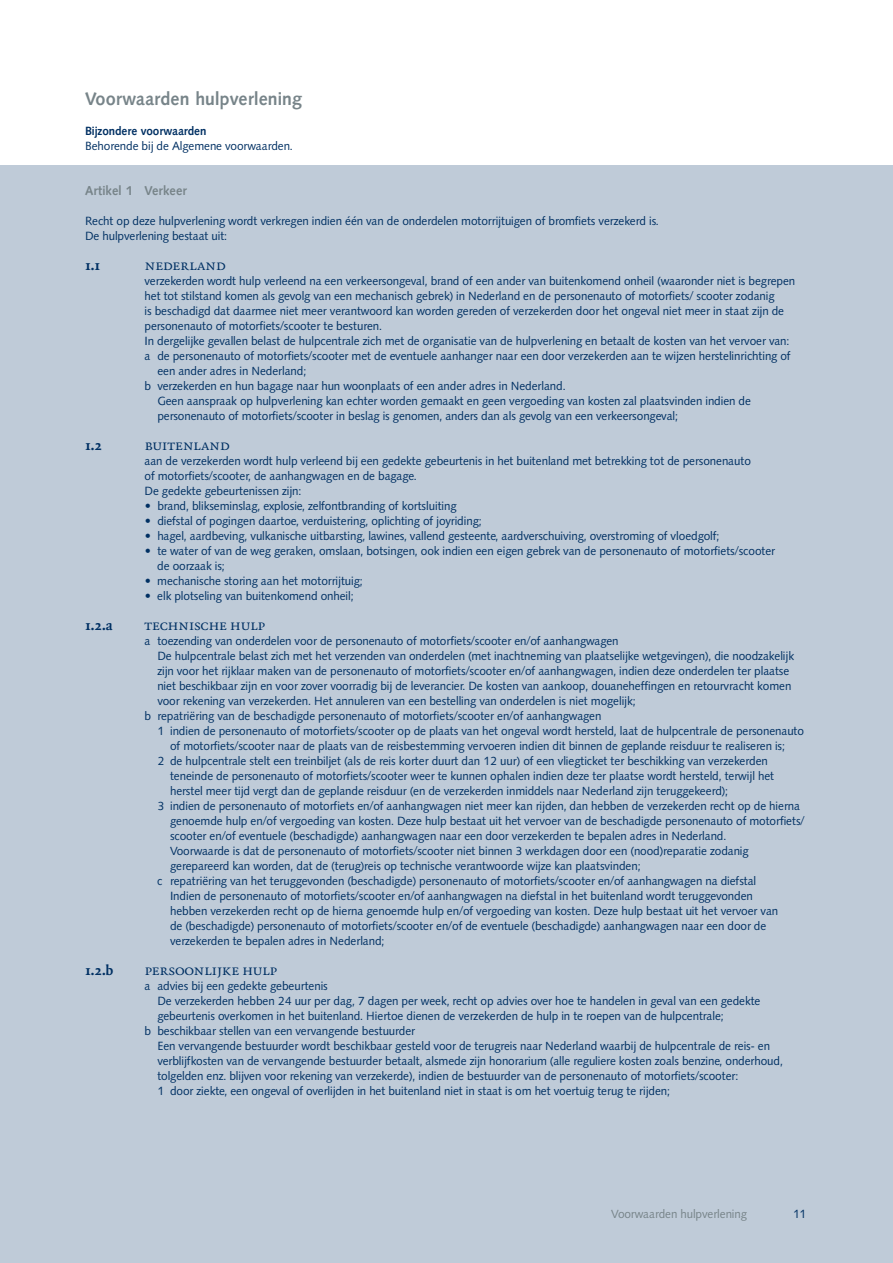
<style>
.page{position:relative;width:893px;height:1263px;background:#fff}
.page>*{position:absolute;margin:0;border:0;box-sizing:border-box;transform-origin:0 0}
.t1{font:700 18px "Cg Symphony";letter-spacing:.01em;color:#778489}
.t2{font:15px "Quadraat Small Caps";letter-spacing:-.025em;color:#003063}
.t3{font:700 15px "Quadraat";color:#003063}
.t4{font:700 12.75px "Cg Symphony";letter-spacing:.01em;color:#778489}
.t5{font:11.7px/15px "Cg Symphony";color:#003063}
.t6{font:11.7px "Cg Symphony";color:#778489}
.t7{font:700 11.7px "Cg Symphony";color:#003063}
</style>
<div class="page">
<div style="left:0;top:165px;width:893px;height:1098px;background:#bfcbd8"></div>
<h1 class="t1" style="left:85px;top:87px;width:219px">Voorwaarden hulpverlening</h1>
<p class="t7" style="left:85px;top:124px;width:123px">Bijzondere voorwaarden</p>
<p class="t5" style="left:85px;top:138px;width:209px">Behorende bij de Algemene voorwaarden.</p>
<p class="t4" style="left:85px;top:183px;width:104px">Artikel 1 Verkeer</p>
<p class="t5" style="left:85px;top:213px;width:575px">Recht op deze hulpverlening wordt verkregen indien één van de onderdelen motorrijtuigen of bromfiets verzekerd is.<br>De hulpverlening bestaat uit:</p>
<p class="t3" style="left:85px;top:258px;width:17px">1.1</p>
<p class="t2" style="left:145px;top:257px;width:83px">nederland</p>
<p class="t5" style="left:145px;top:273px;width:652px">verzekerden wordt hulp verleend na een verkeersongeval, brand of een ander van buitenkomend onheil (waaronder niet is begrepen</p>
<p class="t5" style="left:145px;top:288px;width:631px">het tot stilstand komen als gevolg van een mechanisch gebrek) in Nederland en de personenauto of motorfiets/ scooter zodanig</p>
<p class="t5" style="left:145px;top:303px;width:641px">is beschadigd dat daarmee niet meer verantwoord kan worden gereden of verzekerden door het ongeval niet meer in staat zijn de</p>
<p class="t5" style="left:145px;top:318px;width:239px">personenauto of motorfiets/scooter te besturen.</p>
<p class="t5" style="left:145px;top:333px;width:646px">In dergelijke gevallen belast de hulpcentrale zich met de organisatie van de hulpverlening en betaalt de kosten van het vervoer van:</p>
<p class="t5" style="left:145px;top:348px;width:647px">a de personenauto of motorfiets/scooter met de eventuele aanhanger naar een door verzekerden aan te wijzen herstelinrichting of</p>
<p class="t5" style="left:157px;top:363px;width:150px">een ander adres in Nederland;</p>
<p class="t5" style="left:145px;top:378px;width:422px">b verzekerden en hun bagage naar hun woonplaats of een ander adres in Nederland.</p>
<p class="t5" style="left:157px;top:393px;width:595px">Geen aanspraak op hulpverlening kan echter worden gemaakt en geen vergoeding van kosten zal plaatsvinden indien de</p>
<p class="t5" style="left:157px;top:408px;width:522px">personenauto of motorfiets/scooter in beslag is genomen, anders dan als gevolg van een verkeersongeval;</p>
<p class="t3" style="left:85px;top:438px;width:18px">1.2</p>
<p class="t2" style="left:145px;top:437px;width:87px">buitenland</p>
<p class="t5" style="left:145px;top:453px;width:608px">aan de verzekerden wordt hulp verleend bij een gedekte gebeurtenis in het buitenland met betrekking tot de personenauto of motorfiets/scooter, de aanhangwagen en de bagage.<br>De gedekte gebeurtenissen zijn:</p>
<p class="t5" style="left:145px;top:498px;width:313px">• brand, blikseminslag, explosie, zelfontbranding of kortsluiting</p>
<p class="t5" style="left:145px;top:513px;width:338px">• diefstal of pogingen daartoe, verduistering, oplichting of joyriding;</p>
<p class="t5" style="left:145px;top:528px;width:576px">• hagel, aardbeving, vulkanische uitbarsting, lawines, vallend gesteente, aardverschuiving, overstroming of vloedgolf;</p>
<p class="t5" style="left:157px;top:543px;width:619px;text-indent:-13px">• te water of van de weg geraken, omslaan, botsingen, ook indien een eigen gebrek van de personenauto of motorfiets/scooter de oorzaak is;</p>
<p class="t5" style="left:145px;top:573px;width:220px">• mechanische storing aan het motorrijtuig;</p>
<p class="t5" style="left:145px;top:588px;width:211px">• elk plotseling van buitenkomend onheil;</p>
<p class="t3" style="left:85px;top:618px;width:29px">1.2.a</p>
<p class="t2" style="left:145px;top:617px;width:122px">technische hulp</p>
<p class="t5" style="left:145px;top:633px;width:475px">a toezending van onderdelen voor de personenauto of motorfiets/scooter en/of aanhangwagen</p>
<p class="t5" style="left:157px;top:648px;width:638px">De hulpcentrale belast zich met het verzenden van onderdelen (met inachtneming van plaatselijke wetgevingen), die noodzakelijk</p>
<p class="t5" style="left:157px;top:663px;width:633px">zijn voor het rijklaar maken van de personenauto of motorfiets/scooter en/of aanhangwagen, indien deze onderdelen ter plaatse</p>
<p class="t5" style="left:157px;top:678px;width:635px">niet beschikbaar zijn en voor zover voorradig bij de leverancier. De kosten van aankoop, douaneheffingen en retourvracht komen</p>
<p class="t5" style="left:157px;top:693px;width:480px">voor rekening van verzekerden. Het annuleren van een bestelling van onderdelen is niet mogelijk;</p>
<p class="t5" style="left:145px;top:708px;width:458px">b repatriëring van de beschadigde personenauto of motorfiets/scooter en/of aanhangwagen</p>
<p class="t5" style="left:157px;top:723px;width:648px">1 indien de personenauto of motorfiets/scooter op de plaats van het ongeval wordt hersteld, laat de hulpcentrale de personenauto</p>
<p class="t5" style="left:170px;top:738px;width:616px">of motorfiets/scooter naar de plaats van de reisbestemming vervoeren indien dit binnen de geplande reisduur te realiseren is;</p>
<p class="t5" style="left:157px;top:753px;width:612px">2 de hulpcentrale stelt een treinbiljet (als de reis korter duurt dan 12 uur) of een vliegticket ter beschikking van verzekerden</p>
<p class="t5" style="left:170px;top:768px;width:605px">teneinde de personenauto of motorfiets/scooter weer te kunnen ophalen indien deze ter plaatse wordt hersteld, terwijl het</p>
<p class="t5" style="left:170px;top:783px;width:559px">herstel meer tijd vergt dan de geplande reisduur (en de verzekerden inmiddels naar Nederland zijn teruggekeerd);</p>
<p class="t5" style="left:157px;top:798px;width:644px">3 indien de personenauto of motorfiets en/of aanhangwagen niet meer kan rijden, dan hebben de verzekerden recht op de hierna</p>
<p class="t5" style="left:170px;top:813px;width:636px">genoemde hulp en/of vergoeding van kosten. Deze hulp bestaat uit het vervoer van de beschadigde personenauto of motorfiets/</p>
<p class="t5" style="left:170px;top:828px;width:558px">scooter en/of eventuele (beschadigde) aanhangwagen naar een door verzekerden te bepalen adres in Nederland.</p>
<p class="t5" style="left:170px;top:843px;width:580px">Voorwaarde is dat de personenauto of motorfiets/scooter niet binnen 3 werkdagen door een (nood)reparatie zodanig</p>
<p class="t5" style="left:170px;top:858px;width:472px">gerepareerd kan worden, dat de (terug)reis op technische verantwoorde wijze kan plaatsvinden;</p>
<p class="t5" style="left:157px;top:873px;width:600px">c repatriëring van het teruggevonden (beschadigde) personenauto of motorfiets/scooter en/of aanhangwagen na diefstal</p>
<p class="t5" style="left:170px;top:888px;width:584px">Indien de personenauto of motorfiets/scooter en/of aanhangwagen na diefstal in het buitenland wordt teruggevonden</p>
<p class="t5" style="left:170px;top:903px;width:610px">hebben verzekerden recht op de hierna genoemde hulp en/of vergoeding van kosten. Deze hulp bestaat uit het vervoer van</p>
<p class="t5" style="left:170px;top:918px;width:598px">de (beschadigde) personenauto of motorfiets/scooter en/of de eventuele (beschadigde) aanhangwagen naar een door de</p>
<p class="t5" style="left:170px;top:933px;width:216px">verzekerden te bepalen adres in Nederland;</p>
<p class="t3" style="left:85px;top:963px;width:30px">1.2.b</p>
<p class="t2" style="left:145px;top:962px;width:134px">persoonlijke hulp</p>
<p class="t5" style="left:145px;top:978px;width:185px">a advies bij een gedekte gebeurtenis</p>
<p class="t5" style="left:157px;top:993px;width:605px">De verzekerden hebben 24 uur per dag, 7 dagen per week, recht op advies over hoe te handelen in geval van een gedekte</p>
<p class="t5" style="left:157px;top:1008px;width:568px">gebeurtenis overkomen in het buitenland. Hiertoe dienen de verzekerden de hulp in te roepen van de hulpcentrale;</p>
<p class="t5" style="left:145px;top:1023px;width:272px">b beschikbaar stellen van een vervangende bestuurder</p>
<p class="t5" style="left:157px;top:1038px;width:614px">Een vervangende bestuurder wordt beschikbaar gesteld voor de terugreis naar Nederland waarbij de hulpcentrale de reis- en</p>
<p class="t5" style="left:157px;top:1053px;width:627px">verblijfkosten van de vervangende bestuurder betaalt, alsmede zijn honorarium (alle reguliere kosten zoals benzine, onderhoud,</p>
<p class="t5" style="left:157px;top:1068px;width:582px">tolgelden enz. blijven voor rekening van verzekerde), indien de bestuurder van de personenauto of motorfiets/scooter:</p>
<p class="t5" style="left:157px;top:1083px;width:514px">1 door ziekte, een ongeval of overlijden in het buitenland niet in staat is om het voertuig terug te rijden;</p>
<p class="t6" style="left:611px;top:1207px;width:137px">Voorwaarden hulpverlening</p>
<p class="t5" style="left:793px;top:1207px;width:15px">11</p>
</div>
